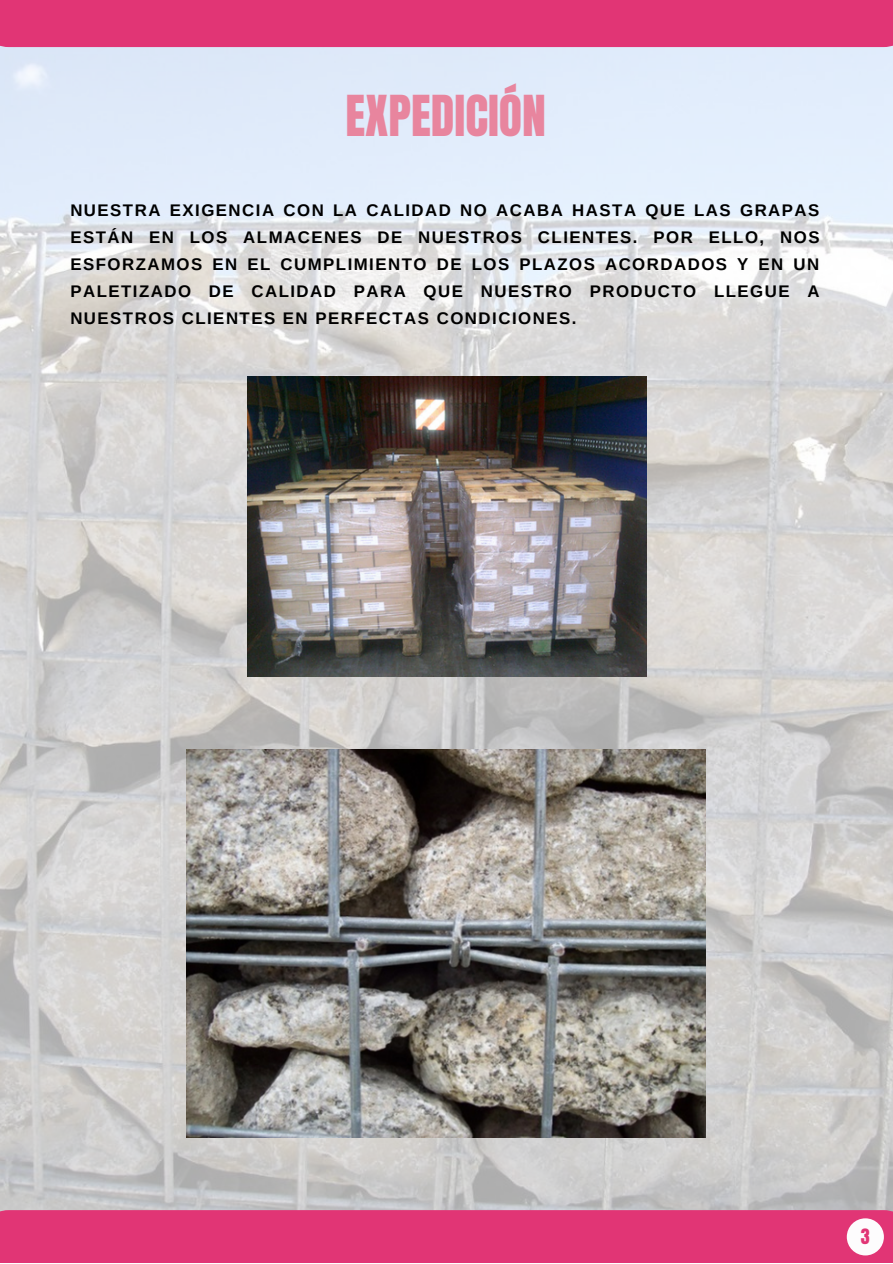
<style>
.page{position:relative;width:893px;height:1264px;background:#fff}
.page>*{position:absolute;margin:0;border:0;box-sizing:border-box;transform-origin:0 0}
.t1{font:48px "Anton";color:#e8859e}
.t2{font:18.15px "Anton";color:#e13575}
.t3{font:700 16.8px/27px "Arimo";letter-spacing:.09em;color:#000;text-align:justify}
</style>
<div class="page">
<img style="left:0;top:47px;width:892px;height:1163px">
<div style="left:0;top:1210px;width:892px;height:52px;background:#e13575"></div>
<div style="left:846px;top:1218px;width:37px;height:37px;background:#fdfcfd;border-radius:50%"></div>
<div style="left:0;top:0;width:892px;height:47px;background:#e13575"></div>
<img style="left:247px;top:376px;width:399px;height:300px">
<img style="left:187px;top:749px;width:518px;height:388px">
<h1 class="t1" style="left:345px;top:82px;width:202px">EXPEDICIÓN</h1>
<p class="t3" style="left:70px;top:196px;width:750px">NUESTRA EXIGENCIA CON LA CALIDAD NO ACABA HASTA QUE LAS GRAPAS ESTÁN EN LOS ALMACENES DE NUESTROS CLIENTES. POR ELLO, NOS ESFORZAMOS EN EL CUMPLIMIENTO DE LOS PLAZOS ACORDADOS Y EN UN PALETIZADO DE CALIDAD PARA QUE NUESTRO PRODUCTO LLEGUE A NUESTROS CLIENTES EN PERFECTAS CONDICIONES.</p>
<p class="t2" style="left:860px;top:1223px;width:10px">3</p>
</div>
